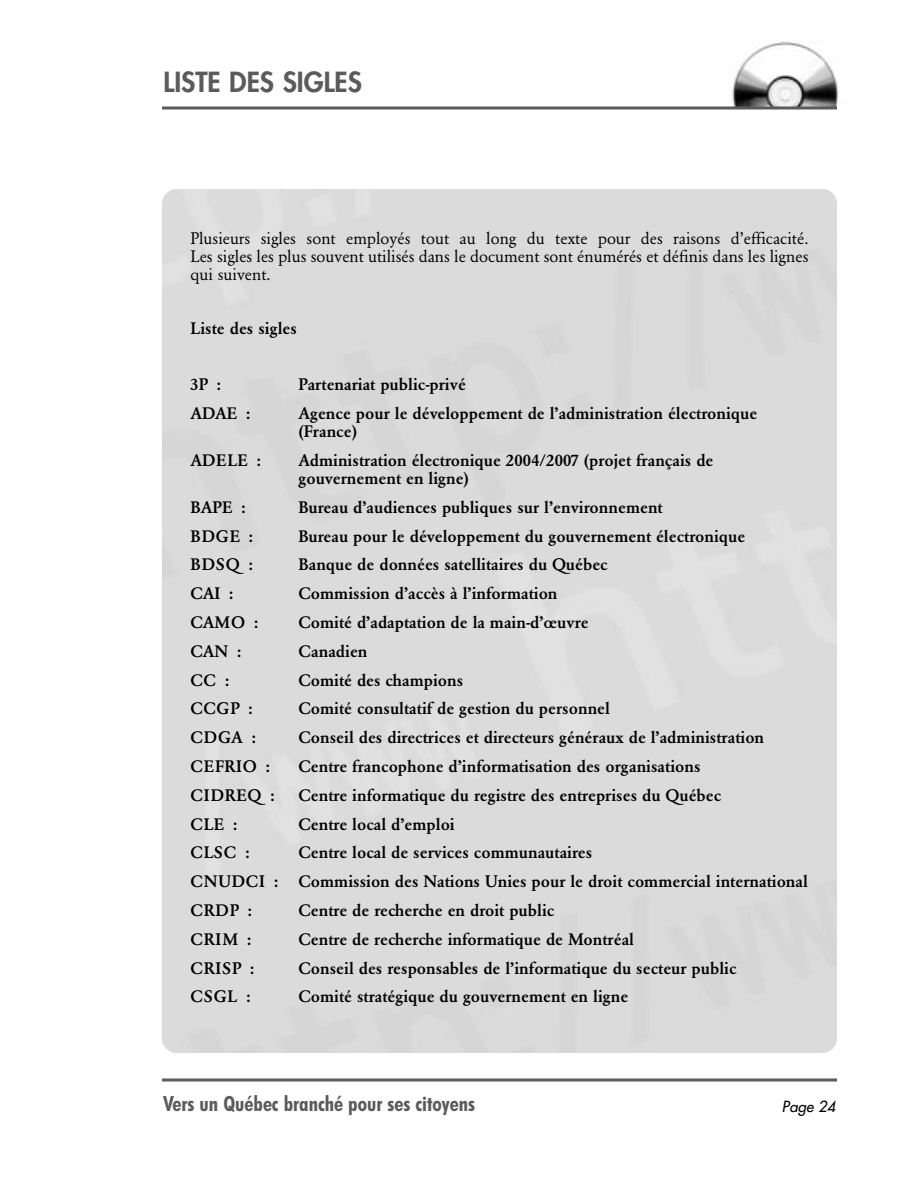
<style>
.page{position:relative;width:918px;height:1188px;background:#fff}
.page>*{position:absolute;margin:0;border:0;box-sizing:border-box;transform-origin:0 0}
.t1{font:800 27px "Futura";color:#5b5b5b}
.t2{font:700 condensed 21px "Futura BT";color:#5b5b5b}
.t3{font:500 16.5px/18px "Garamond BE";color:#000}
.t4{font:16.5px/18px "Garamond BE";color:#000;text-align:justify}
.t5{font:italic 15px "Futura";color:#000}
</style>
<div class="page">
<img style="left:732px;top:41px;width:107px;height:65px">
<svg style="left:162px;top:106px;width:675px;height:4px;background:#818181"></svg>
<svg style="left:162px;top:1078px;width:675px;height:4px;background:#838383"></svg>
<h1 class="t1" style="left:164px;top:70px;width:200px">LISTE DES SIGLES</h1>
<p class="t4" style="left:190px;top:230px;width:620px">Plusieurs sigles sont employés tout au long du texte pour des raisons d’efficacité.<br>Les sigles les plus souvent utilisés dans le document sont énumérés et définis dans les lignes qui suivent.</p>
<p class="t3" style="left:190px;top:321px;width:108px">Liste des sigles</p>
<p class="t3" style="left:190px;top:377px;width:32px">3P :</p>
<p class="t3" style="left:299px;top:377px;width:169px">Partenariat public-privé</p>
<p class="t3" style="left:190px;top:406px;width:61px">ADAE :</p>
<p class="t3" style="left:299px;top:406px;width:460px">Agence pour le développement de l’administration électronique (France)</p>
<p class="t3" style="left:190px;top:453px;width:72px">ADELE :</p>
<p class="t3" style="left:299px;top:453px;width:417px">Administration électronique 2004/2007 (projet français de gouvernement en ligne)</p>
<p class="t3" style="left:190px;top:499px;width:56px">BAPE :</p>
<p class="t3" style="left:299px;top:499px;width:366px">Bureau d’audiences publiques sur l’environnement</p>
<p class="t3" style="left:190px;top:528px;width:64px">BDGE :</p>
<p class="t3" style="left:298px;top:528px;width:448px">Bureau pour le développement du gouvernement électronique</p>
<p class="t3" style="left:190px;top:557px;width:64px">BDSQ :</p>
<p class="t3" style="left:298px;top:557px;width:311px">Banque de données satellitaires du Québec</p>
<p class="t3" style="left:190px;top:586px;width:44px">CAI :</p>
<p class="t3" style="left:299px;top:586px;width:261px">Commission d’accès à l’information</p>
<p class="t3" style="left:190px;top:615px;width:69px">CAMO :</p>
<p class="t3" style="left:298px;top:615px;width:292px">Comité d’adaptation de la main-d’œuvre</p>
<p class="t3" style="left:190px;top:643px;width:52px">CAN :</p>
<p class="t3" style="left:299px;top:643px;width:71px">Canadien</p>
<p class="t3" style="left:190px;top:672px;width:40px">CC :</p>
<p class="t3" style="left:298px;top:672px;width:166px">Comité des champions</p>
<p class="t3" style="left:190px;top:701px;width:64px">CCGP :</p>
<p class="t3" style="left:299px;top:701px;width:313px">Comité consultatif de gestion du personnel</p>
<p class="t3" style="left:190px;top:730px;width:67px">CDGA :</p>
<p class="t3" style="left:299px;top:730px;width:467px">Conseil des directrices et directeurs généraux de l’administration</p>
<p class="t3" style="left:190px;top:759px;width:81px">CEFRIO :</p>
<p class="t3" style="left:299px;top:759px;width:404px">Centre francophone d’informatisation des organisations</p>
<p class="t3" style="left:190px;top:787px;width:86px">CIDREQ :</p>
<p class="t3" style="left:299px;top:787px;width:424px">Centre informatique du registre des entreprises du Québec</p>
<p class="t3" style="left:190px;top:816px;width:48px">CLE :</p>
<p class="t3" style="left:299px;top:816px;width:158px">Centre local d’emploi</p>
<p class="t3" style="left:190px;top:845px;width:61px">CLSC :</p>
<p class="t3" style="left:190px;top:840px;width:619px;line-height:28.8px;text-indent:108px">Centre local de services communautaires<br>CNUDCI : Commission des Nations Unies pour le droit commercial international<br>CRDP :</p>
<p class="t3" style="left:298px;top:903px;width:257px">Centre de recherche en droit public</p>
<p class="t3" style="left:190px;top:931px;width:62px">CRIM :</p>
<p class="t3" style="left:298px;top:931px;width:337px">Centre de recherche informatique de Montréal</p>
<p class="t3" style="left:190px;top:960px;width:65px">CRISP :</p>
<p class="t3" style="left:299px;top:960px;width:440px">Conseil des responsables de l’informatique du secteur public</p>
<p class="t3" style="left:190px;top:989px;width:62px">CSGL :</p>
<p class="t3" style="left:299px;top:989px;width:331px">Comité stratégique du gouvernement en ligne</p>
<p class="t2" style="left:164px;top:1095px;width:313px">Vers un Québec branché pour ses citoyens</p>
<p class="t5" style="left:782px;top:1099px;width:55px">Page 24</p>
</div>
